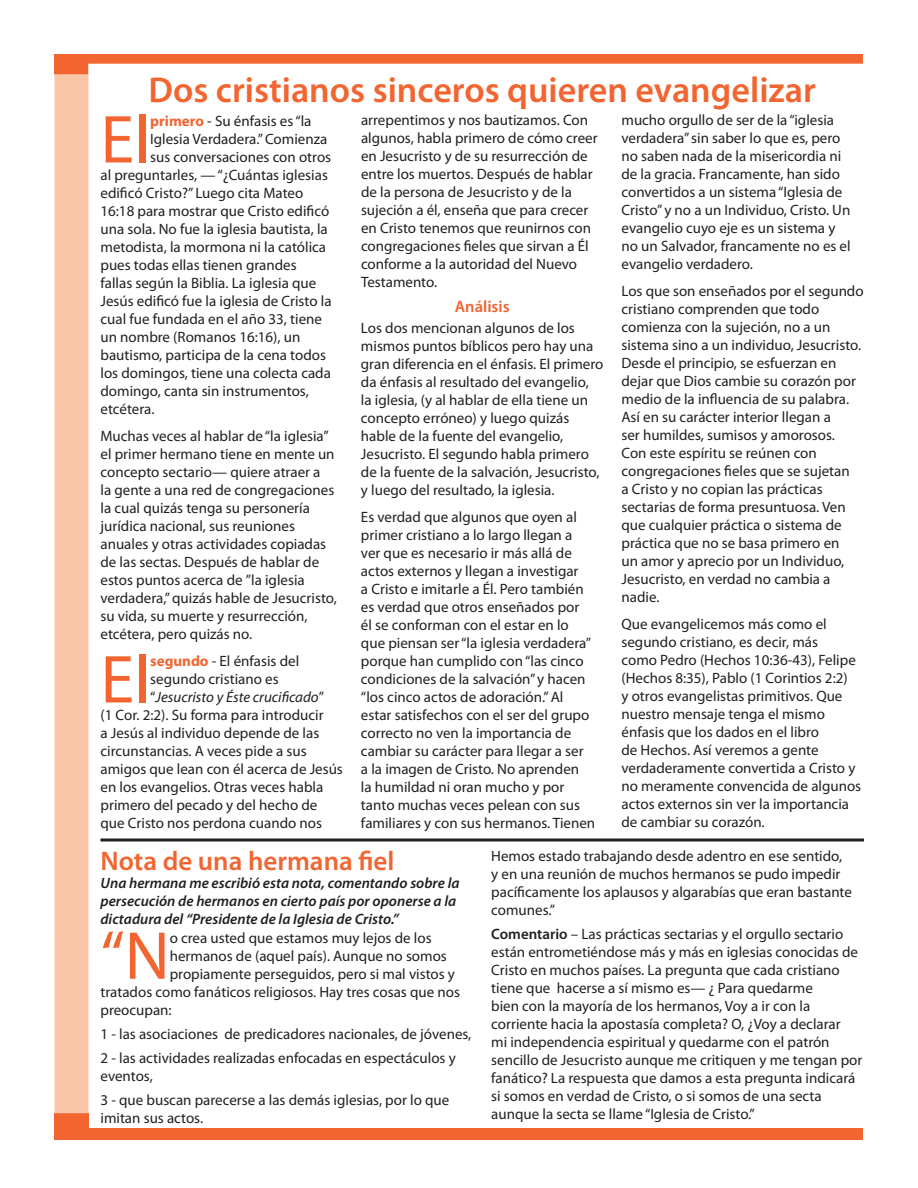
<style>
.page{position:relative;width:918px;height:1188px;background:#fff}
.page>*{position:absolute;margin:0;border:0;box-sizing:border-box;transform-origin:0 0}
.t1{font:68.4px "Myriad Pro";color:#f26430}
.t2{font:600 36px "Myriad Pro";color:#f26430}
.t3{font:600 27px "Myriad Pro";color:#f26430}
.t4{font:600 16.5px "Myriad Pro";color:#f26430}
.t5{font:15px/18px "Myriad Pro";color:#231f20}
.t6{font:italic 600 15px/18px "Myriad Pro";color:#231f20}
.t7{font:italic 15px "Myriad Pro";color:#231f20}
.s1{font-weight:700;color:#f26430}
.s2{font-style:normal}
.s3{font-weight:600}
</style>
<div class="page">
<div style="left:54px;top:1113px;width:34px;height:16px;background:#f26430"></div>
<div style="left:54px;top:1128px;width:809px;height:12px;background:#f26430"></div>
<div style="left:54px;top:56px;width:34px;height:1057px;background:#fbc5a8"></div>
<svg style="left:54px;top:54px;width:809px;height:20px"></svg>
<svg style="left:100px;top:838px;width:764px;height:4px;background:#595657"></svg>
<p class="t2" style="left:149px;top:67px;width:669px">Dos cristianos sinceros quieren evangelizar</p>
<p class="t5" style="left:361px;top:110px;width:238px">arrepentimos y nos bautizamos. Con algunos, habla primero de cómo creer en Jesucristo y de su resurrección de entre los muertos. Después de hablar de la persona de Jesucristo y de la sujeción a él, enseña que para crecer en Cristo tenemos que reunirnos con congregaciones fieles que sirvan a Él conforme a la autoridad del Nuevo Testamento.</p>
<p class="t4" style="left:455px;top:296px;width:56px">Análisis</p>
<p class="t5" style="left:361px;top:319px;width:244px">Los dos mencionan algunos de los mismos puntos bíblicos pero hay una gran diferencia en el énfasis. El primero da énfasis al resultado del evangelio,<br>la iglesia, (y al hablar de ella tiene un concepto erróneo) y luego quizás hable de la fuente del evangelio, Jesucristo. El segundo habla primero de la fuente de la salvación, Jesucristo, y luego del resultado, la iglesia.</p>
<p class="t5" style="left:361px;top:508px;width:236px">Es verdad que algunos que oyen al primer cristiano a lo largo llegan a ver que es necesario ir más allá de actos externos y llegan a investigar<br>a Cristo e imitarle a Él. Pero también es verdad que otros enseñados por<br>él se conforman con el estar en lo que piensan ser “la iglesia verdadera” porque han cumplido con “las cinco condiciones de la salvación” y hacen “los cinco actos de adoración.” Al estar satisfechos con el ser del grupo correcto no ven la importancia de cambiar su carácter para llegar a ser<br>a la imagen de Cristo. No aprenden<br>la humildad ni oran mucho y por tanto muchas veces pelean con sus familiares y con sus hermanos. Tienen</p>
<p class="t1" style="left:100px;top:97px;width:51px">El</p>
<p class="t5" style="left:150px;top:112px;width:163px"><span class="s1">primero</span> - Su énfasis es “la</p>
<p class="t5" style="left:621px;top:110px;width:231px">mucho orgullo de ser de la “iglesia verdadera” sin saber lo que es, pero no saben nada de la misericordia ni de la gracia. Francamente, han sido convertidos a un sistema “Iglesia de Cristo” y no a un Individuo, Cristo. Un evangelio cuyo eje es un sistema y no un Salvador, francamente no es el evangelio verdadero.</p>
<p class="t5" style="left:621px;top:281px;width:244px">Los que son enseñados por el segundo cristiano comprenden que todo comienza con la sujeción, no a un sistema sino a un individuo, Jesucristo.<br>Desde el principio, se esfuerzan en dejar que Dios cambie su corazón por medio de la influencia de su palabra.<br>Así en su carácter interior llegan a<br>ser humildes, sumisos y amorosos.<br>Con este espíritu se reúnen con congregaciones fieles que se sujetan<br>a Cristo y no copian las prácticas sectarias de forma presuntuosa. Ven que cualquier práctica o sistema de práctica que no se basa primero en<br>un amor y aprecio por un Individuo, Jesucristo, en verdad no cambia a nadie.</p>
<p class="t5" style="left:621px;top:614px;width:241px">Que evangelicemos más como el segundo cristiano, es decir, más<br>como Pedro (Hechos 10:36-43), Felipe (Hechos 8:35), Pablo (1 Corintios 2:2)<br>y otros evangelistas primitivos. Que nuestro mensaje tenga el mismo énfasis que los dados en el libro<br>de Hechos. Así veremos a gente verdaderamente convertida a Cristo y no meramente convencida de algunos actos externos sin ver la importancia de cambiar su corazón.</p>
<p class="t5" style="left:150px;top:130px;width:179px">Iglesia Verdadera.” Comienza</p>
<p class="t5" style="left:150px;top:148px;width:182px">sus conversaciones con otros</p>
<p class="t5" style="left:100px;top:166px;width:229px">al preguntarles, — “¿Cuántas iglesias</p>
<p class="t5" style="left:100px;top:184px;width:204px">edificó Cristo?” Luego cita Mateo</p>
<p class="t5" style="left:100px;top:202px;width:230px">16:18 para mostrar que Cristo edificó</p>
<p class="t5" style="left:100px;top:220px;width:229px">una sola. No fue la iglesia bautista, la</p>
<p class="t5" style="left:100px;top:238px;width:227px">metodista, la mormona ni la católica</p>
<p class="t5" style="left:100px;top:256px;width:198px">pues todas ellas tienen grandes</p>
<p class="t5" style="left:100px;top:274px;width:217px">fallas según la Biblia. La iglesia que</p>
<p class="t5" style="left:100px;top:292px;width:233px">Jesús edificó fue la iglesia de Cristo la</p>
<p class="t5" style="left:100px;top:310px;width:223px">cual fue fundada en el año 33, tiene</p>
<p class="t5" style="left:100px;top:328px;width:201px">un nombre (Romanos 16:16), un</p>
<p class="t5" style="left:100px;top:346px;width:227px">bautismo, participa de la cena todos</p>
<p class="t5" style="left:100px;top:364px;width:232px">los domingos, tiene una colecta cada</p>
<p class="t5" style="left:100px;top:382px;width:210px">domingo, canta sin instrumentos,</p>
<p class="t5" style="left:100px;top:400px;width:56px">etcétera.</p>
<p class="t5" style="left:100px;top:427px;width:238px">Muchas veces al hablar de “la iglesia” el primer hermano tiene en mente un concepto sectario— quiere atraer a<br>la gente a una red de congregaciones la cual quizás tenga su personería jurídica nacional, sus reuniones anuales y otras actividades copiadas de las sectas. Después de hablar de estos puntos acerca de ”la iglesia verdadera,” quizás hable de Jesucristo, su vida, su muerte y resurrección, etcétera, pero quizás no.</p>
<p class="t1" style="left:100px;top:637px;width:51px">El</p>
<p class="t5" style="left:150px;top:652px;width:150px"><span class="s1">segundo</span> - El énfasis del</p>
<p class="t5" style="left:150px;top:670px;width:130px">segundo cristiano es</p>
<p class="t7" style="left:150px;top:688px;width:175px"><span class="s2">“</span>Jesucristo y Éste crucificado<span class="s2">”</span></p>
<p class="t5" style="left:100px;top:706px;width:225px">(1 Cor. 2:2). Su forma para introducir</p>
<p class="t5" style="left:100px;top:724px;width:220px">a Jesús al individuo depende de las</p>
<p class="t5" style="left:100px;top:742px;width:208px">circunstancias. A veces pide a sus</p>
<p class="t5" style="left:100px;top:760px;width:244px">amigos que lean con él acerca de Jesús</p>
<p class="t5" style="left:100px;top:778px;width:224px">en los evangelios. Otras veces habla</p>
<p class="t5" style="left:100px;top:796px;width:218px">primero del pecado y del hecho de</p>
<p class="t5" style="left:100px;top:814px;width:223px">que Cristo nos perdona cuando nos</p>
<p class="t3" style="left:100px;top:843px;width:295px">Nota de una hermana fiel</p>
<p class="t6" style="left:100px;top:873px;width:361px">Una hermana me escribió esta nota, comentando sobre la persecución de hermanos en cierto país por oponerse a la dictadura del “Presidente de la Iglesia de Cristo.”</p>
<p class="t1" style="left:100px;top:914px;width:71px">“N</p>
<p class="t5" style="left:170px;top:928px;width:263px">o crea usted que estamos muy lejos de los</p>
<p class="t5" style="left:170px;top:946px;width:279px">hermanos de (aquel país). Aunque no somos</p>
<p class="t5" style="left:170px;top:964px;width:287px">propiamente perseguidos, pero si mal vistos y</p>
<p class="t5" style="left:100px;top:982px;width:361px">tratados como fanáticos religiosos. Hay tres cosas que nos</p>
<p class="t5" style="left:100px;top:1000px;width:73px">preocupan:</p>
<p class="t5" style="left:100px;top:1024px;width:372px">1 - las asociaciones de predicadores nacionales, de jóvenes,</p>
<p class="t5" style="left:100px;top:1048px;width:357px">2 - las actividades realizadas enfocadas en espectáculos y eventos,</p>
<p class="t5" style="left:100px;top:1090px;width:350px">3 - que buscan parecerse a las demás iglesias, por lo que imitan sus actos.</p>
<p class="t5" style="left:491px;top:846px;width:362px">Hemos estado trabajando desde adentro en ese sentido, y en una reunión de muchos hermanos se pudo impedir pacíficamente los aplausos y algarabías que eran bastante comunes.”</p>
<p class="t5" style="left:491px;top:924px;width:373px"><span class="s3">Comentario</span> – Las prácticas sectarias y el orgullo sectario están entrometiéndose más y más en iglesias conocidas de Cristo en muchos países. La pregunta que cada cristiano tiene que hacerse a sí mismo es— ¿ Para quedarme<br>bien con la mayoría de los hermanos, Voy a ir con la corriente hacia la apostasía completa? O, ¿Voy a declarar<br>mi independencia espiritual y quedarme con el patrón sencillo de Jesucristo aunque me critiquen y me tengan por fanático? La respuesta que damos a esta pregunta indicará si somos en verdad de Cristo, o si somos de una secta aunque la secta se llame “Iglesia de Cristo.”</p>
</div>
